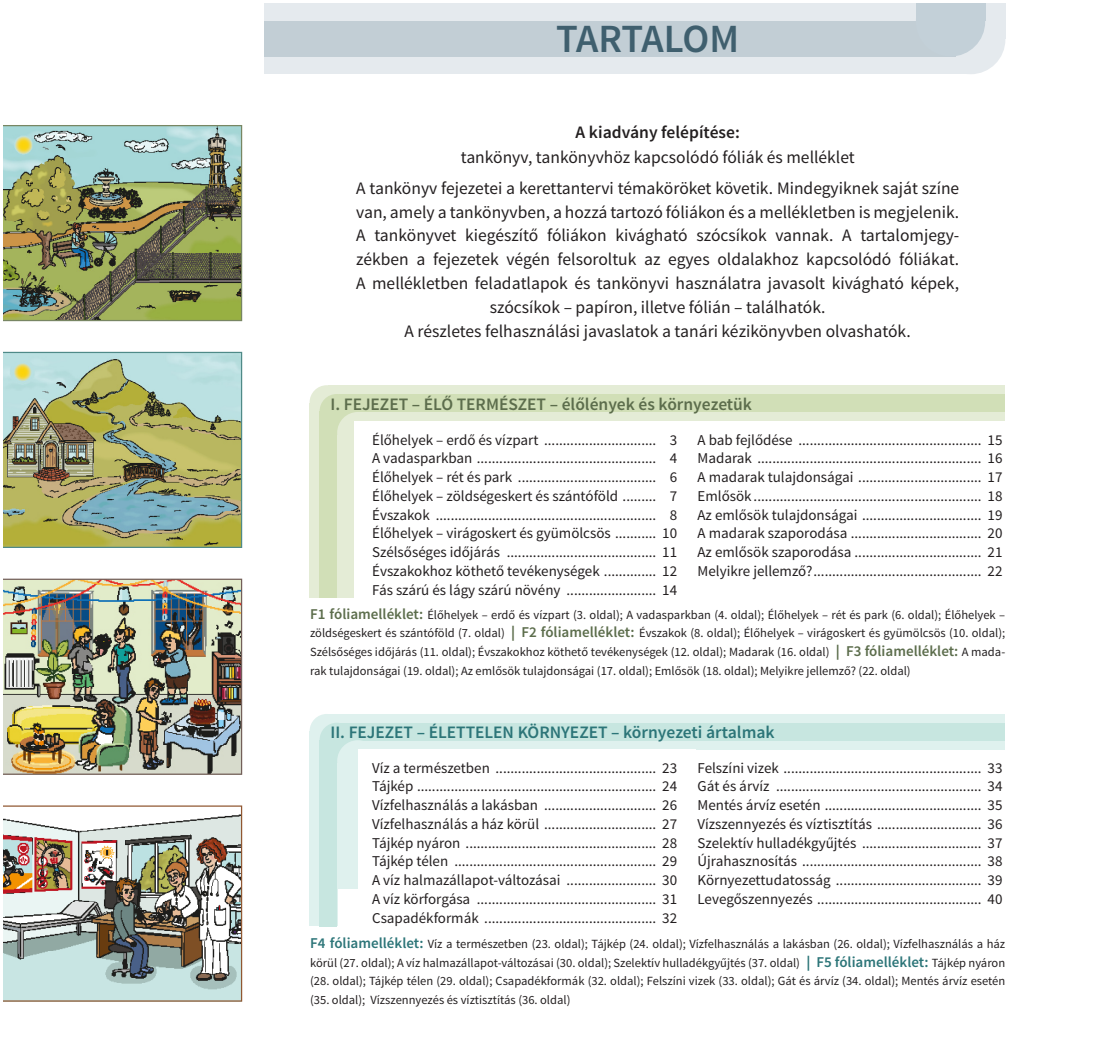
<style>
.page{position:relative;width:1099px;height:1059px;background:#fff}
.page>*{position:absolute;margin:0;border:0;box-sizing:border-box;transform-origin:0 0}
.leckesz_I_Fejezet{font:600 40px "Source Sans Pro";letter-spacing:-.02em;color:#3f5f6e}
.Tartalom_Kenyer{font:17.5px/23.8px "Source Sans Pro";color:#231f20;text-align:center}
.Tartalom_Kenyer-2{font:600 17.5px "Source Sans Pro";color:#2c7578}
.Tartalom_Kenyer-3{font:600 17.5px "Source Sans Pro";color:#5c6d4c}
.Tartalom_Kenyer-4{font:15px "Source Sans Pro";color:#231f20}
.Tartalom_Kenyer-5{font:12.5px/18.8px "Source Sans Pro";color:#231f20;text-align:justify}
.s1{font-weight:600}
.s2{font-weight:600;font-size:15px;color:#5c6d4c}
.s3{font-weight:700;font-size:15px;color:#5c6d4c}
.s4{font-weight:600;font-size:15px;color:#2c7578}
.s5{font-weight:700;font-size:15px;color:#2c7578}
</style>
<div class="page">
<div style="left:264px;top:3px;width:709px;height:71px;background:#e5eaee"></div>
<div style="left:264px;top:3px;width:740px;height:36px;background:#e5eaee"></div>
<div style="left:935px;top:5px;width:70px;height:69px;background:#e5eaee;border-radius:50%"></div>
<div style="left:264px;top:21px;width:690px;height:35px;background:#c2ced5"></div>
<svg style="left:954px;top:21px;width:30px;height:35px"></svg>
<div style="left:915px;top:3px;width:69px;height:18px;background:#c3d0d8"></div>
<div style="left:309px;top:422px;width:49px;height:176px;background:#e4ecd6"></div>
<div style="left:328px;top:385px;width:676px;height:35px;background:#e4ecd6"></div>
<div style="left:309px;top:403px;width:382px;height:30px;background:#e4ecd6"></div>
<div style="left:309px;top:385px;width:35px;height:35px;background:#e4ecd6;border-radius:50%"></div>
<div style="left:339px;top:394px;width:665px;height:17px;background:#d1dfb7"></div>
<div style="left:319px;top:394px;width:35px;height:34px;background:#d1dfb7;border-radius:50%"></div>
<div style="left:319px;top:411px;width:38px;height:24px;background:#d1dfb7"></div>
<div style="left:337px;top:412px;width:41px;height:41px;background:#e4ecd6;border-radius:50%"></div>
<div style="left:319px;top:432px;width:18px;height:166px;background:#d1dfb7"></div>
<div style="left:309px;top:751px;width:49px;height:175px;background:#dff1ee"></div>
<div style="left:328px;top:714px;width:676px;height:35px;background:#dff1ee"></div>
<div style="left:309px;top:731px;width:382px;height:30px;background:#dff1ee"></div>
<div style="left:309px;top:714px;width:35px;height:34px;background:#dff1ee;border-radius:50%"></div>
<div style="left:339px;top:723px;width:665px;height:17px;background:#c7e6e0"></div>
<div style="left:319px;top:723px;width:35px;height:34px;background:#c7e6e0;border-radius:50%"></div>
<div style="left:319px;top:740px;width:38px;height:23px;background:#c7e6e0"></div>
<div style="left:337px;top:740px;width:41px;height:42px;background:#dff1ee;border-radius:50%"></div>
<div style="left:358px;top:761px;width:50px;height:26px;background:#fff"></div>
<div style="left:319px;top:761px;width:18px;height:165px;background:#c7e6e0"></div>
<div style="left:337px;top:890px;width:680px;height:80px;background:#fff"></div>
<div style="left:354px;top:421px;width:343px;height:183px;background:#fff"></div>
<div style="left:358px;top:749px;width:337px;height:13px;background:#fff"></div>
<img style="left:3px;top:125px;width:239px;height:196px">
<svg style="left:3px;top:352px;width:239px;height:196px;background:#a3af83"></svg>
<img style="left:3px;top:579px;width:239px;height:196px">
<svg style="left:3px;top:805px;width:239px;height:196px"></svg>
<p class="leckesz_I_Fejezet" style="left:556px;top:14px;width:184px">TARTALOM</p>
<p class="Tartalom_Kenyer" style="left:460px;top:120px;width:395px;line-height:25px"><span class="s1">A kiadvány felépítése:<br></span>tankönyv, tankönyvhöz kapcsolódó fóliák és melléklet</p>
<p class="Tartalom_Kenyer" style="left:356px;top:177px;width:604px;text-align:left">A tankönyv fejezetei a kerettantervi témaköröket követik. Mindegyiknek saját színe van, amely a tankönyvben, a hozzá tartozó fóliákon és a mellékletben is megjelenik.</p>
<p class="Tartalom_Kenyer" style="left:356px;top:224px;width:604px">A tankönyvet kiegészítő fóliákon kivágható szócsíkok vannak. A tartalomjegy&shy;zékben a fejezetek végén felsoroltuk az egyes oldalakhoz kapcsolódó fóliákat.<br>A mellékletben feladatlapok és tankönyvi használatra javasolt kivágható képek, szócsíkok – papíron, illetve fólián – találhatók.</p>
<p class="Tartalom_Kenyer" style="left:404px;top:319px;width:507px">A részletes felhasználási javaslatok a tanári kézikönyvben olvashatók.</p>
<p class="Tartalom_Kenyer-3" style="left:330px;top:393px;width:423px">I. FEJEZET – ÉLŐ TERMÉSZET – élőlények és környezetük</p>
<p class="Tartalom_Kenyer-4" style="left:372px;top:430px;width:306px">Élőhelyek – erdő és vízpart .............................. 3</p>
<p class="Tartalom_Kenyer-4" style="left:372px;top:449px;width:306px">A vadasparkban ................................................ 4</p>
<p class="Tartalom_Kenyer-4" style="left:372px;top:468px;width:306px">Élőhelyek – rét és park ..................................... 6</p>
<p class="Tartalom_Kenyer-4" style="left:372px;top:487px;width:306px">Élőhelyek – zöldségeskert és szántóföld ......... 7</p>
<p class="Tartalom_Kenyer-4" style="left:372px;top:505px;width:306px">Évszakok ........................................................... 8</p>
<p class="Tartalom_Kenyer-4" style="left:372px;top:524px;width:306px">Élőhelyek – virágoskert és gyümölcsös ........... 10</p>
<p class="Tartalom_Kenyer-4" style="left:372px;top:543px;width:306px">Szélsőséges időjárás ........................................ 11</p>
<p class="Tartalom_Kenyer-4" style="left:372px;top:562px;width:306px">Évszakokhoz köthető tevékenységek .............. 12</p>
<p class="Tartalom_Kenyer-4" style="left:372px;top:580px;width:306px">Fás szárú és lágy szárú növény ........................ 14</p>
<p class="Tartalom_Kenyer-4" style="left:697px;top:430px;width:306px">A bab fejlődése ................................................. 15</p>
<p class="Tartalom_Kenyer-4" style="left:697px;top:449px;width:306px">Madarak ............................................................ 16</p>
<p class="Tartalom_Kenyer-4" style="left:697px;top:468px;width:306px">A madarak tulajdonságai ................................. 17</p>
<p class="Tartalom_Kenyer-4" style="left:697px;top:487px;width:306px">Emlősök ............................................................. 18</p>
<p class="Tartalom_Kenyer-4" style="left:697px;top:505px;width:306px">Az emlősök tulajdonságai ................................ 19</p>
<p class="Tartalom_Kenyer-4" style="left:697px;top:524px;width:306px">A madarak szaporodása ................................... 20</p>
<p class="Tartalom_Kenyer-4" style="left:697px;top:543px;width:306px">Az emlősök szaporodása .................................. 21</p>
<p class="Tartalom_Kenyer-4" style="left:697px;top:562px;width:306px">Melyikre jellemző?............................................. 22</p>
<p class="Tartalom_Kenyer-5" style="left:310px;top:605px;width:696px"><span class="s2">F1 fóliamelléklet:</span> Élőhelyek – erdő és vízpart (3. oldal); A vadasparkban (4. oldal); Élőhelyek – rét és park (6. oldal); Élőhelyek – zöldségeskert és szántóföld (7. oldal) <span class="s3">|</span> <span class="s2">F2 fóliamelléklet:</span> Évszakok (8. oldal); Élőhelyek – virágoskert és gyümölcsös (10. oldal); Szélsőséges időjárás (11. oldal); Évszakokhoz köthető tevékenységek (12. oldal); Madarak (16. oldal) <span class="s3">|</span> <span class="s2">F3 fóliamelléklet:</span> A mada&shy;rak tulajdonságai (19. oldal); Az emlősök tulajdonságai (17. oldal); Emlősök (18. oldal); Melyikre jellemző? (22. oldal)</p>
<p class="Tartalom_Kenyer-2" style="left:330px;top:721px;width:445px">II. FEJEZET – ÉLETTELEN KÖRNYEZET – környezeti ártalmak</p>
<p class="Tartalom_Kenyer-4" style="left:372px;top:758px;width:306px">Víz a természetben ........................................... 23</p>
<p class="Tartalom_Kenyer-4" style="left:372px;top:777px;width:306px">Tájkép ................................................................ 24</p>
<p class="Tartalom_Kenyer-4" style="left:372px;top:796px;width:306px">Vízfelhasználás a lakásban .............................. 26</p>
<p class="Tartalom_Kenyer-4" style="left:372px;top:814px;width:306px">Vízfelhasználás a ház körül .............................. 27</p>
<p class="Tartalom_Kenyer-4" style="left:372px;top:833px;width:306px">Tájkép nyáron ................................................... 28</p>
<p class="Tartalom_Kenyer-4" style="left:372px;top:852px;width:306px">Tájkép télen ...................................................... 29</p>
<p class="Tartalom_Kenyer-4" style="left:372px;top:871px;width:306px">A víz halmazállapot-változásai ........................ 30</p>
<p class="Tartalom_Kenyer-4" style="left:372px;top:889px;width:306px">A víz körforgása ................................................ 31</p>
<p class="Tartalom_Kenyer-4" style="left:372px;top:908px;width:306px">Csapadékformák .............................................. 32</p>
<p class="Tartalom_Kenyer-4" style="left:697px;top:758px;width:306px">Felszíni vizek ..................................................... 33</p>
<p class="Tartalom_Kenyer-4" style="left:697px;top:777px;width:306px">Gát és árvíz ....................................................... 34</p>
<p class="Tartalom_Kenyer-4" style="left:697px;top:796px;width:306px">Mentés árvíz esetén .......................................... 35</p>
<p class="Tartalom_Kenyer-4" style="left:697px;top:814px;width:306px">Vízszennyezés és víztisztítás ............................ 36</p>
<p class="Tartalom_Kenyer-4" style="left:697px;top:833px;width:306px">Szelektív hulladékgyűjtés ................................ 37</p>
<p class="Tartalom_Kenyer-4" style="left:697px;top:852px;width:306px">Újrahasznosítás ................................................ 38</p>
<p class="Tartalom_Kenyer-4" style="left:697px;top:871px;width:306px">Környezettudatosság ....................................... 39</p>
<p class="Tartalom_Kenyer-4" style="left:697px;top:889px;width:306px">Levegőszennyezés ............................................ 40</p>
<p class="Tartalom_Kenyer-5" style="left:310px;top:934px;width:696px"><span class="s4">F4 fóliamelléklet:</span> Víz a természetben (23. oldal); Tájkép (24. oldal); Vízfelhasználás a lakásban (26. oldal); Vízfelhasználás a ház körül (27. oldal); A víz halmazállapot-változásai (30. oldal); Szelektív hulladékgyűjtés (37. oldal) <span class="s5">|</span> <span class="s4">F5 fóliamelléklet:</span> Tájkép nyáron (28. oldal); Tájkép télen (29. oldal); Csapadékformák (32. oldal); Felszíni vizek (33. oldal); Gát és árvíz (34. oldal); Mentés árvíz esetén (35. oldal); Vízszennyezés és víztisztítás (36. oldal)</p>
</div>
